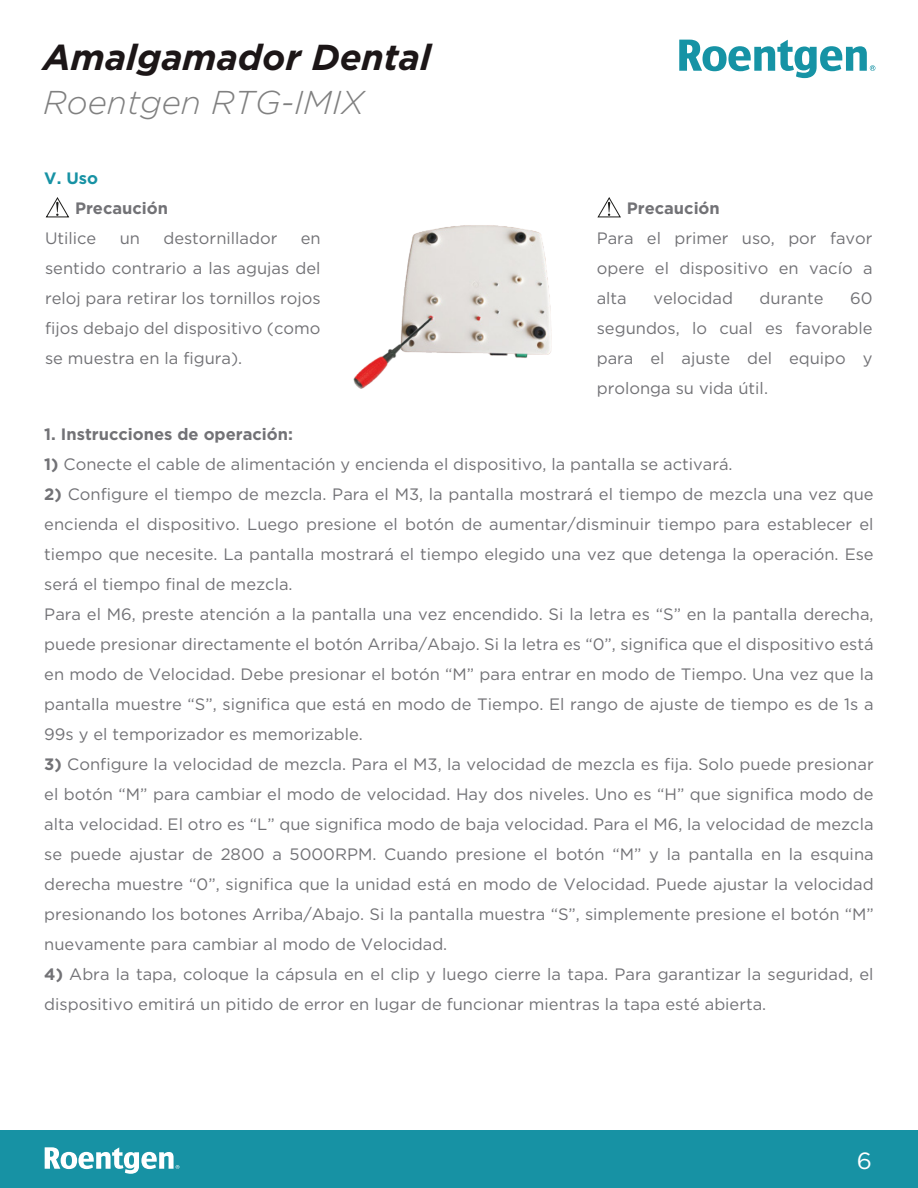
<style>
.page{position:relative;width:918px;height:1188px;background:#fff}
.page>*{position:absolute;margin:0;border:0;box-sizing:border-box;transform-origin:0 0}
.t1{font:italic 700 36px "Gotham HTF";color:#1c1617}
.t2{font:italic 300 33px "Gotham HTF";color:#808080}
.t3{font:23.4px "Gotham HTF";color:#fff}
.t4{font:16.5px/30px "Gotham HTF";color:#727276;text-align:justify}
.t5{font:700 16.5px "Gotham HTF";color:#727276}
.t6{font:700 16.5px "Gotham HTF";color:#1792a4}
.s1{font-weight:700}
</style>
<div class="page">
<svg style="left:679px;top:40px;width:196px;height:38px"></svg>
<div style="left:0;top:1130px;width:918px;height:58px;background:#1792a4"></div>
<svg style="left:45px;top:1147px;width:134px;height:27px"></svg>
<svg style="left:45px;top:197px;width:25px;height:21px"></svg>
<svg style="left:597px;top:197px;width:24px;height:21px"></svg>
<img style="left:402px;top:225px;width:150px;height:133px">
<img style="left:353px;top:313px;width:81px;height:75px">
<h1 class="t1" style="left:43px;top:37px;width:389px">Amalgamador Dental</h1>
<h2 class="t2" style="left:43px;top:84px;width:322px">Roentgen RTG-IMIX</h2>
<p class="t6" style="left:44px;top:168px;width:55px">V. Uso</p>
<p class="t5" style="left:75px;top:199px;width:95px">Precaución</p>
<p class="t4" style="left:45px;top:223px;width:53px">Utilice</p>
<p class="t4" style="left:120px;top:223px;width:22px">un</p>
<p class="t4" style="left:163px;top:223px;width:115px">destornillador</p>
<p class="t4" style="left:45px;top:223px;width:277px;text-indent:256px">en sentido contrario a las agujas del reloj para retirar los tornillos rojos fijos debajo del dispositivo (como se muestra en la figura).</p>
<p class="t5" style="left:627px;top:199px;width:95px">Precaución</p>
<p class="t4" style="left:597px;top:223px;width:277px">Para el primer uso, por favor opere el dispositivo en vacío a alta</p>
<p class="t4" style="left:653px;top:283px;width:81px">velocidad</p>
<p class="t4" style="left:760px;top:283px;width:65px">durante</p>
<p class="t4" style="left:597px;top:283px;width:277px;text-indent:253px">60 segundos, lo cual es favorable para el ajuste del equipo y prolonga su vida útil.</p>
<p class="t5" style="left:44px;top:425px;width:250px">1. Instrucciones de operación:</p>
<p class="t4" style="left:44px;top:449px;width:690px"><span class="s1">1)</span> Conecte el cable de alimentación y encienda el dispositivo, la pantalla se activará.</p>
<p class="t4" style="left:44px;top:479px;width:831px;text-align:left"><span class="s1">2)</span> Configure el tiempo de mezcla. Para el M3, la pantalla mostrará el tiempo de mezcla una vez que encienda el dispositivo. Luego presione el botón de aumentar/disminuir tiempo para establecer el tiempo que necesite. La pantalla mostrará el tiempo elegido una vez que detenga la operación. Ese será el tiempo final de mezcla.<br>Para el M6, preste atención a la pantalla una vez encendido. Si la letra es “S” en la pantalla derecha, puede presionar directamente el botón Arriba/Abajo. Si la letra es “0”, significa que el dispositivo está en modo de Velocidad. Debe presionar el botón “M” para entrar en modo de Tiempo. Una vez que la pantalla muestre “S”, significa que está en modo de Tiempo. El rango de ajuste de tiempo es de 1s a 99s y el temporizador es memorizable.</p>
<p class="t4" style="left:44px;top:749px;width:831px"><span class="s1">3)</span> Configure la velocidad de mezcla. Para el M3, la velocidad de mezcla es fija. Solo puede presionar el botón “M” para cambiar el modo de velocidad. Hay dos niveles. Uno es “H” que significa modo de alta velocidad. El otro es “L” que significa modo de baja velocidad. Para el M6, la velocidad de mezcla se puede ajustar de 2800 a 5000RPM. Cuando presione el botón “M” y la pantalla en la esquina derecha muestre “0”, significa que la unidad está en modo de Velocidad. Puede ajustar la velocidad presionando los botones Arriba/Abajo. Si la pantalla muestra “S”, simplemente presione el botón “M” nuevamente para cambiar al modo de Velocidad.</p>
<p class="t4" style="left:44px;top:959px;width:831px"><span class="s1">4)</span> Abra la tapa, coloque la cápsula en el clip y luego cierre la tapa. Para garantizar la seguridad, el dispositivo emitirá un pitido de error en lugar de funcionar mientras la tapa esté abierta.</p>
<h3 class="t3" style="left:857px;top:1148px;width:17px">6</h3>
</div>
